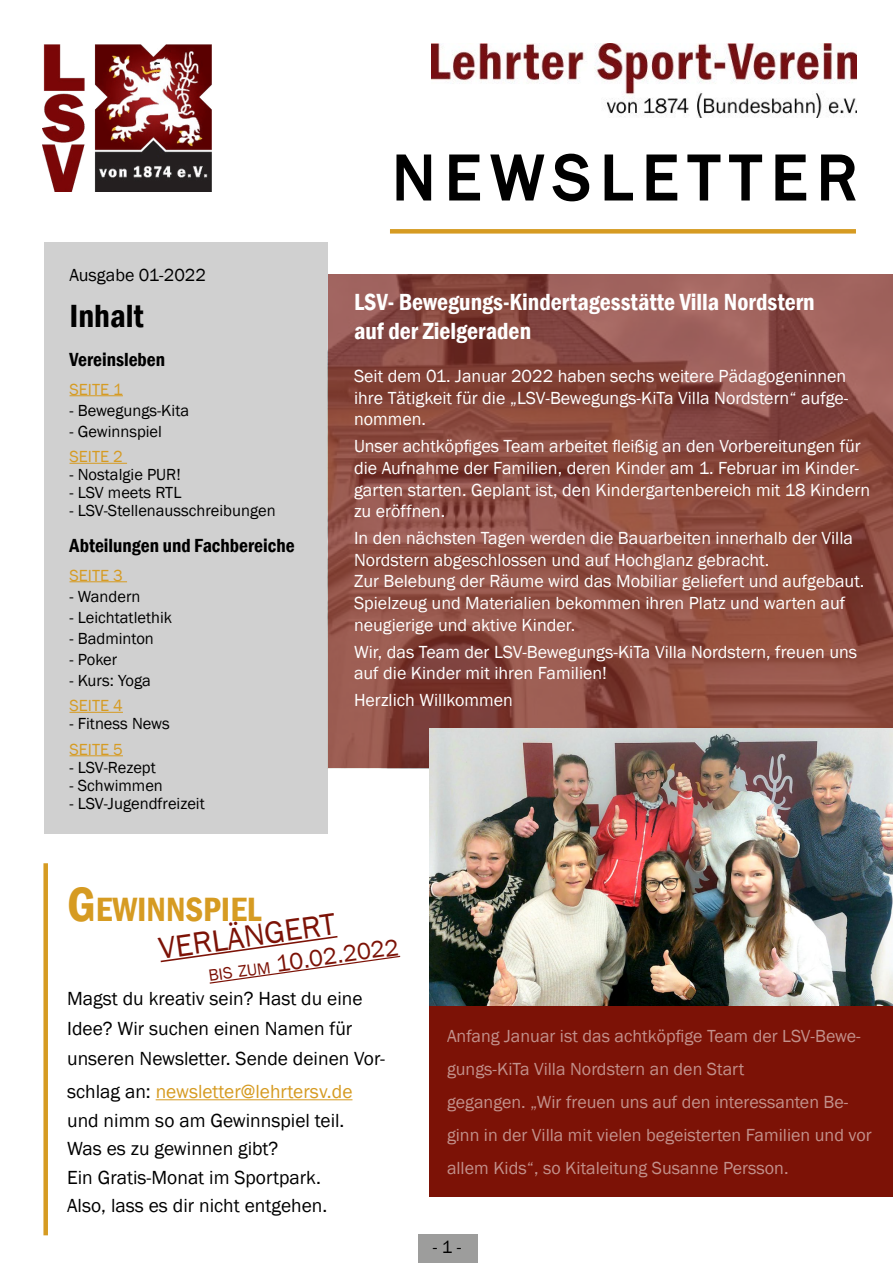
<style>
.page{position:relative;width:893px;height:1263px;background:#fff}
.page>*{position:absolute;margin:0;border:0;box-sizing:border-box;transform-origin:0 0}
.t1{font:64.5px "Franklin Gothic";letter-spacing:.16em;color:#000}
.t2{font:600 condensed 34.65px "Franklin Gothic";color:#d69b22}
.t3{font:600 condensed 33px "Franklin Gothic";color:#000}
.t4{font:31.5px "Franklin Gothic";color:#7c1206}
.t5{font:600 condensed 24px/28.8px "Franklin Gothic";color:#fff}
.t6{font:24px "Franklin Gothic";color:#7c1206}
.t7{font:19.5px/28.5px "Franklin Gothic";color:#000}
.t8{font:600 condensed 19.5px "Franklin Gothic";color:#000}
.t9{font:18px/21.6px "Franklin Gothic";color:#fff}
.t10{font:18px "Franklin Gothic";color:#000}
.t11{font:16.5px "Franklin Gothic";color:#000}
.t12{font:16.5px "Franklin Gothic";color:#d69b22}
.s1{font-size:49.5px}
.s2{font-size:16.8px}
.s3{color:#d69b22}
</style>
<div class="page">
<hr style="left:156px;top:1099px;width:196px;height:1px;background:#d69b22">
<img style="left:43px;top:44px;width:168px;height:148px">
<img style="left:432px;top:43px;width:424px;height:75px">
<div style="left:43px;top:863px;width:5px;height:372px;background:#d69b22"></div>
<svg style="left:396px;top:154px;width:36px;height:47px"></svg>
<svg style="left:449px;top:154px;width:31px;height:47px"></svg>
<svg style="left:490px;top:153px;width:100px;height:49px"></svg>
<svg style="left:604px;top:154px;width:29px;height:47px"></svg>
<svg style="left:646px;top:154px;width:32px;height:47px"></svg>
<svg style="left:687px;top:154px;width:34px;height:47px"></svg>
<svg style="left:729px;top:154px;width:34px;height:47px"></svg>
<svg style="left:775px;top:154px;width:32px;height:47px"></svg>
<svg style="left:821px;top:154px;width:35px;height:47px"></svg>
<div style="left:390px;top:229px;width:466px;height:5px;background:#d69b22"></div>
<div style="left:429px;top:985px;width:464px;height:212px;background:#7c1206"></div>
<div style="left:44px;top:242px;width:284px;height:592px;background:#d0d0d0"></div>
<hr style="left:70px;top:395px;width:53px;height:1px;background:#d69b22">
<hr style="left:70px;top:463px;width:57px;height:1px;background:#d69b22">
<hr style="left:70px;top:581px;width:57px;height:1px;background:#d69b22">
<hr style="left:70px;top:712px;width:53px;height:1px;background:#d69b22">
<hr style="left:70px;top:755px;width:53px;height:1px;background:#d69b22">
<div style="left:418px;top:1234px;width:59px;height:29px;background:#9d9d9c"></div>
<svg style="left:160px;top:936px;width:241px;height:48px"></svg>
<img style="left:328px;top:274px;width:565px;height:494px">
<img style="left:429px;top:728px;width:464px;height:278px">
<p class="t10" style="left:70px;top:263px;width:138px">Ausgabe 01-2022</p>
<h3 class="t3" style="left:70px;top:294px;width:76px">Inhalt</h3>
<p class="t8" style="left:70px;top:346px;width:97px">Vereinsleben</p>
<p class="t12" style="left:70px;top:379px;width:55px">SEITE 1</p>
<p class="t11" style="left:70px;top:400px;width:121px">- Bewegungs-Kita</p>
<p class="t11" style="left:70px;top:421px;width:94px">- Gewinnspiel</p>
<p class="t12" style="left:70px;top:446px;width:55px">SEITE 2</p>
<p class="t11" style="left:70px;top:464px;width:113px">- Nostalgie PUR!</p>
<p class="t11" style="left:70px;top:482px;width:113px">- LSV meets RTL</p>
<p class="t11" style="left:70px;top:500px;width:208px">- LSV-Stellenausschreibungen</p>
<p class="t8" style="left:70px;top:532px;width:227px">Abteilungen und Fachbereiche</p>
<p class="t12" style="left:70px;top:565px;width:55px">SEITE 3</p>
<p class="t11" style="left:70px;top:586px;width:72px">- Wandern</p>
<p class="t11" style="left:70px;top:607px;width:104px">- Leichtatlethik</p>
<p class="t11" style="left:70px;top:628px;width:86px">- Badminton</p>
<p class="t11" style="left:70px;top:649px;width:49px">- Poker</p>
<p class="t11" style="left:70px;top:670px;width:83px">- Kurs: Yoga</p>
<p class="t12" style="left:70px;top:695px;width:55px">SEITE 4</p>
<p class="t11" style="left:70px;top:713px;width:102px">- Fitness News</p>
<p class="t12" style="left:70px;top:739px;width:55px">SEITE 5</p>
<p class="t11" style="left:70px;top:757px;width:88px">- LSV-Rezept</p>
<p class="t11" style="left:70px;top:775px;width:95px">- Schwimmen</p>
<p class="t11" style="left:70px;top:793px;width:137px">- LSV-Jugendfreizeit</p>
<h1 class="t1" style="left:393px;top:137px;width:466px">NEWSLETTER</h1>
<h3 class="t5" style="left:354px;top:287px;width:462px">LSV- Bewegungs-Kindertagesstätte Villa Nordstern auf der Zielgeraden</h3>
<p class="t9" style="left:354px;top:366px;width:496px;text-align:justify">Seit dem 01. Januar 2022 haben sechs weitere Pädagogeninnen ihre Tätigkeit für die „LSV-Bewegungs-KiTa Villa Nordstern“ aufge&shy;nommen.</p>
<p class="t9" style="left:354px;top:436px;width:518px">Unser achtköpfiges Team arbeitet fleißig an den Vorbereitungen für die Aufnahme der Familien, deren Kinder am 1. Februar im Kinder&shy;garten starten. Geplant ist, den Kindergartenbereich mit 18 Kindern zu eröffnen.</p>
<p class="t9" style="left:354px;top:528px;width:512px">In den nächsten Tagen werden die Bauarbeiten innerhalb der Villa Nordstern abgeschlossen und auf Hochglanz gebracht.<br>Zur Belebung der Räume wird das Mobiliar geliefert und aufgebaut.<br>Spielzeug und Materialien bekommen ihren Platz und warten auf neugierige und aktive Kinder.</p>
<p class="t9" style="left:354px;top:641px;width:505px">Wir, das Team der LSV-Bewegungs-KiTa Villa Nordstern, freuen uns auf die Kinder mit ihren Familien!</p>
<p class="t9" style="left:354px;top:690px;width:161px">Herzlich Willkommen</p>
<h2 class="t2" style="left:67px;top:886px;width:196px"><span class="s1">G</span>EWINNSPIEL</h2>
<h3 class="t4" style="left:156px;top:929px;width:180px;rotate:-8deg">VERLÄNGERT</h3>
<h3 class="t6" style="left:206px;top:959px;width:194px;rotate:-8deg"><span class="s2">bis zum</span> 10.02.2022</h3>
<p class="t7" style="left:67px;top:984px;width:319px;line-height:30px">Magst du kreativ sein? Hast du eine<br>Idee? Wir suchen einen Namen für unseren Newsletter. Sende deinen Vor-</p>
<p class="t7" style="left:67px;top:1078px;width:287px">schlag an: <span class="s3">newsletter@lehrtersv.de </span>und nimm so am Gewinnspiel teil.<br>Was es zu gewinnen gibt?<br>Ein Gratis-Monat im Sportpark.<br>Also, lass es dir nicht entgehen.</p>
<p class="t9" style="left:447px;top:1019px;width:426px;line-height:33px">Anfang Januar ist das achtköpfige Team der LSV-Bewe&shy;gungs-KiTa Villa Nordstern an den Start<br>gegangen. „Wir freuen uns auf den interessanten Be&shy;ginn in der Villa mit vielen begeisterten Familien und vor allem Kids“, so Kitaleitung Susanne Persson.</p>
<p class="t10" style="left:433px;top:1236px;width:30px">- 1 -</p>
</div>
